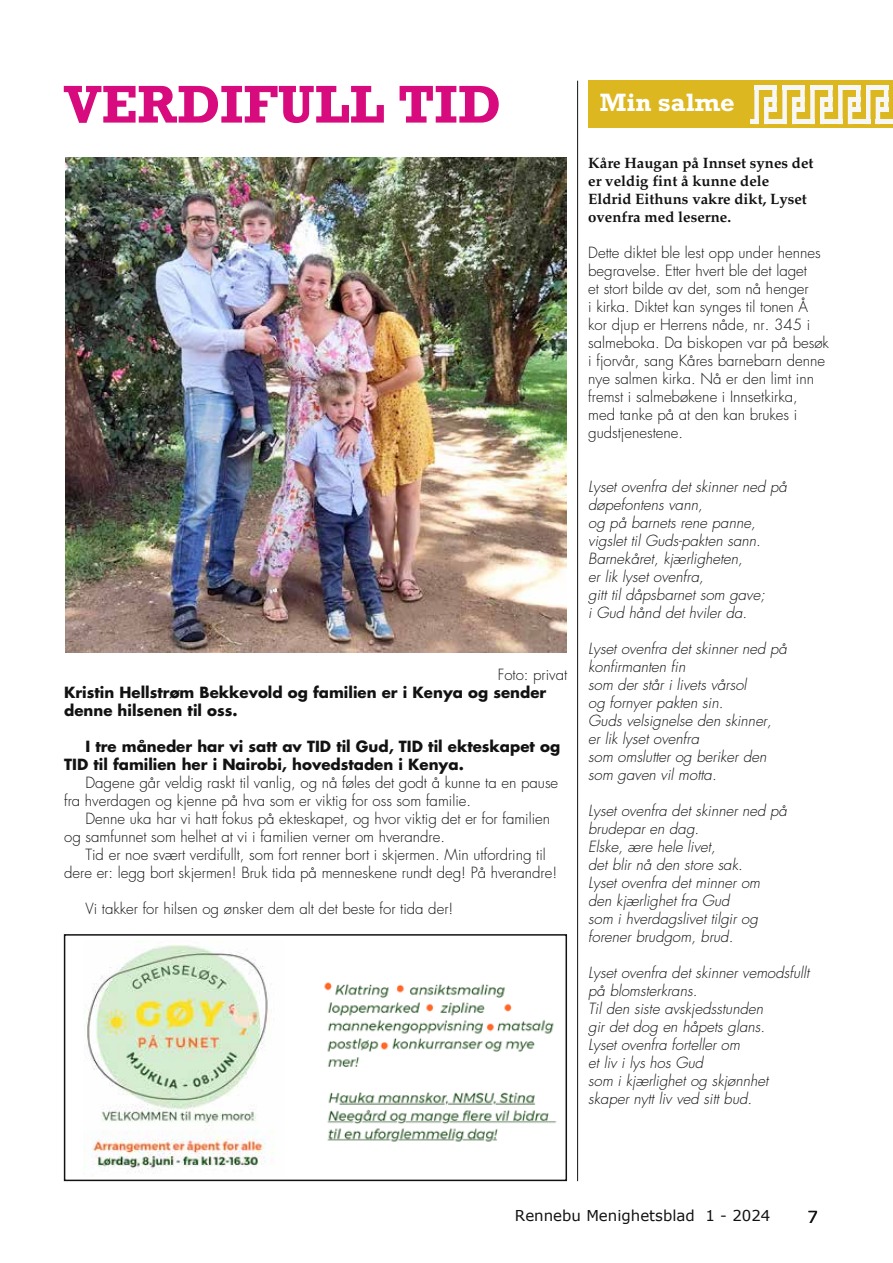
<style>
.page{position:relative;width:893px;height:1263px;background:#fff}
.page>*{position:absolute;margin:0;border:0;box-sizing:border-box;transform-origin:0 0}
.t1{font:700 54px "Rockwell";color:#d70b7d}
.t2{font:700 25.5px "Rockwell";color:#fff}
.t3{font:16.5px "Verdana";color:#121212}
.t4{font:300 15px/18px "Futura";color:#121212}
.t5{font:italic 300 15px/18px "Futura";color:#121212}
.t6{font:700 15px/18px "Futura";color:#121212}
.t7{font:700 15px/18px "Palatino";color:#121212}
.t8{font:15px "Verdana";color:#121212}
</style>
<div class="page">
<div style="left:588px;top:81px;width:179px;height:47px;background:#ddb71f"></div>
<hr style="left:577px;top:81px;width:1px;height:1100px;background:#121212">
<div style="left:750px;top:81px;width:143px;height:47px;background:#ddb71f"></div>
<div style="left:754px;top:85px;width:23px;height:5px;background:#f7f7f5"></div>
<div style="left:754px;top:85px;width:5px;height:39px;background:#f7f7f5"></div>
<svg style="left:750px;top:120px;width:4px;height:4px"></svg>
<div style="left:764px;top:97px;width:5px;height:27px;background:#f7f7f5"></div>
<div style="left:772px;top:85px;width:5px;height:27px;background:#f7f7f5"></div>
<div style="left:764px;top:97px;width:13px;height:5px;background:#f7f7f5"></div>
<div style="left:764px;top:107px;width:13px;height:5px;background:#f7f7f5"></div>
<div style="left:782px;top:85px;width:23px;height:5px;background:#f7f7f5"></div>
<div style="left:782px;top:85px;width:5px;height:39px;background:#f7f7f5"></div>
<hr style="left:764px;top:120px;width:23px;height:4px;background:#f7f7f5">
<div style="left:792px;top:97px;width:5px;height:27px;background:#f7f7f5"></div>
<div style="left:800px;top:85px;width:5px;height:27px;background:#f7f7f5"></div>
<div style="left:792px;top:97px;width:13px;height:5px;background:#f7f7f5"></div>
<div style="left:792px;top:107px;width:13px;height:5px;background:#f7f7f5"></div>
<div style="left:810px;top:85px;width:23px;height:5px;background:#f7f7f5"></div>
<div style="left:810px;top:85px;width:5px;height:39px;background:#f7f7f5"></div>
<hr style="left:792px;top:120px;width:23px;height:4px;background:#f7f7f5">
<hr style="left:820px;top:97px;width:4px;height:27px;background:#f7f7f5">
<div style="left:828px;top:85px;width:5px;height:27px;background:#f7f7f5"></div>
<div style="left:820px;top:97px;width:13px;height:5px;background:#f7f7f5"></div>
<div style="left:820px;top:107px;width:13px;height:5px;background:#f7f7f5"></div>
<div style="left:838px;top:85px;width:22px;height:5px;background:#f7f7f5"></div>
<div style="left:838px;top:85px;width:5px;height:39px;background:#f7f7f5"></div>
<hr style="left:820px;top:120px;width:23px;height:4px;background:#f7f7f5">
<hr style="left:848px;top:97px;width:4px;height:27px;background:#f7f7f5">
<hr style="left:856px;top:85px;width:4px;height:27px;background:#f7f7f5">
<div style="left:848px;top:97px;width:12px;height:5px;background:#f7f7f5"></div>
<div style="left:848px;top:107px;width:12px;height:5px;background:#f7f7f5"></div>
<div style="left:866px;top:85px;width:22px;height:5px;background:#f7f7f5"></div>
<hr style="left:866px;top:85px;width:4px;height:39px;background:#f7f7f5">
<hr style="left:848px;top:120px;width:22px;height:4px;background:#f7f7f5">
<hr style="left:876px;top:97px;width:4px;height:27px;background:#f7f7f5">
<hr style="left:884px;top:85px;width:4px;height:27px;background:#f7f7f5">
<div style="left:876px;top:97px;width:12px;height:5px;background:#f7f7f5"></div>
<div style="left:876px;top:107px;width:12px;height:5px;background:#f7f7f5"></div>
<hr style="left:876px;top:120px;width:17px;height:4px;background:#f7f7f5">
<img style="left:65px;top:157px;width:502px;height:496px">
<img style="left:84px;top:945px;width:190px;height:227px">
<img style="left:324px;top:982px;width:233px;height:160px">
<div style="left:64px;top:934px;width:503px;height:247px;border:2px solid #121212"></div>
<h1 class="t1" style="left:64px;top:72px;width:439px">VERDIFULL TID</h1>
<h2 class="t2" style="left:600px;top:87px;width:136px">Min salme</h2>
<p class="t4" style="left:498px;top:666px;width:71px">Foto: privat</p>
<p class="t6" style="left:64px;top:682px;width:484px">Kristin Hellstrøm Bekkevold og familien er i Kenya og sender denne hilsenen til oss.</p>
<p class="t6" style="left:64px;top:736px;width:497px;text-indent:21px">I tre måneder har vi satt av TID til Gud, TID til ekteskapet og<br>TID til familien her i Nairobi, hovedstaden i Kenya.</p>
<p class="t4" style="left:64px;top:774px;width:496px;text-indent:21px">Dagene går veldig raskt til vanlig, og nå føles det godt å kunne ta en pause fra hverdagen og kjenne på hva som er viktig for oss som familie.</p>
<p class="t4" style="left:64px;top:810px;width:488px;text-indent:21px">Denne uka har vi hatt fokus på ekteskapet, og hvor viktig det er for familien og samfunnet som helhet at vi i familien verner om hverandre.</p>
<p class="t4" style="left:64px;top:846px;width:495px;text-indent:21px">Tid er noe svært verdifullt, som fort renner bort i skjermen. Min utfordring til dere er: legg bort skjermen! Bruk tida på menneskene rundt deg! På hverandre!</p>
<p class="t4" style="left:85px;top:900px;width:369px">Vi takker for hilsen og ønsker dem alt det beste for tida der!</p>
<p class="t7" style="left:588px;top:154px;width:227px">Kåre Haugan på Innset synes det er veldig fint å kunne dele<br>Eldrid Eithuns vakre dikt, Lyset ovenfra med leserne.</p>
<p class="t4" style="left:588px;top:244px;width:242px">Dette diktet ble lest opp under hennes begravelse. Etter hvert ble det laget<br>et stort bilde av det, som nå henger<br>i kirka. Diktet kan synges til tonen Å kor djup er Herrens nåde, nr. 345 i salmeboka. Da biskopen var på besøk i fjorvår, sang Kåres barnebarn denne nye salmen kirka. Nå er den limt inn fremst i salmebøkene i Innsetkirka,<br>med tanke på at den kan brukes i gudstjenestene.</p>
<p class="t5" style="left:588px;top:478px;width:200px">Lyset ovenfra det skinner ned på døpefontens vann,<br>og på barnets rene panne, vigslet til Guds-pakten sann.<br>Barnekåret, kjærligheten,<br>er lik lyset ovenfra,<br>gitt til dåpsbarnet som gave;<br>i Gud hånd det hviler da.</p>
<p class="t5" style="left:588px;top:640px;width:200px">Lyset ovenfra det skinner ned på konfirmanten fin<br>som der står i livets vårsol<br>og fornyer pakten sin.<br>Guds velsignelse den skinner, er lik lyset ovenfra<br>som omslutter og beriker den som gaven vil motta.</p>
<p class="t5" style="left:588px;top:802px;width:200px">Lyset ovenfra det skinner ned på brudepar en dag.<br>Elske, ære hele livet,<br>det blir nå den store sak.<br>Lyset ovenfra det minner om den kjærlighet fra Gud<br>som i hverdagslivet tilgir og forener brudgom, brud.</p>
<p class="t5" style="left:588px;top:964px;width:222px">Lyset ovenfra det skinner vemodsfullt på blomsterkrans.<br>Til den siste avskjedsstunden<br>gir det dog en håpets glans.<br>Lyset ovenfra forteller om<br>et liv i lys hos Gud<br>som i kjærlighet og skjønnhet skaper nytt liv ved sitt bud.</p>
<p class="t8" style="left:515px;top:1206px;width:257px">Rennebu Menighetsblad 1 - 2024</p>
<p class="t3" style="left:807px;top:1206px;width:12px">7</p>
</div>
